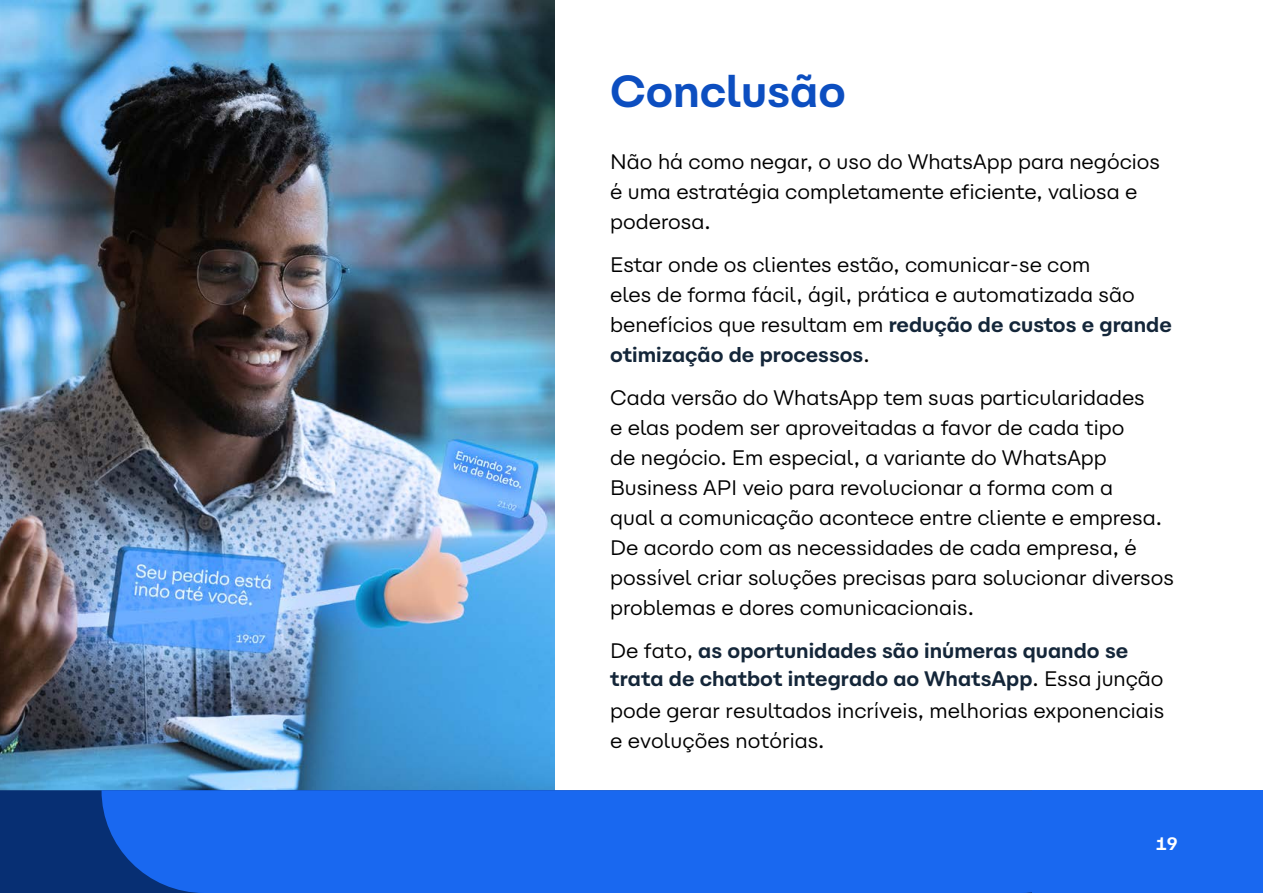
<style>
.page{position:relative;width:1263px;height:893px;background:#fff}
.page>*{position:absolute;margin:0;border:0;box-sizing:border-box;transform-origin:0 0}
.t1{font:700 45px "Carbona";color:#0c4ec0}
.t2{font:21px/30px "Carbona";color:#000}
.t3{font:700 21px/28.2px "Carbona";color:#142639}
.t4{font:700 18px "Carbona";color:#fff}
.s1{font-weight:700;color:#142639}
.s2{font-weight:400;color:#000}
</style>
<div class="page">
<img style="left:0;top:0;width:555px;height:790px">
<div style="left:0;top:790px;width:102px;height:103px;background:#072f73"></div>
<div style="left:102px;top:790px;width:930px;height:103px;background:#1968f0"></div>
<div style="left:1032px;top:790px;width:231px;height:103px;background:#1968f0"></div>
<h1 class="t1" style="left:610px;top:52px;width:237px">Conclusão</h1>
<p class="t2" style="left:610px;top:144px;width:551px">Não há como negar, o uso do WhatsApp para negócios é uma estratégia completamente eficiente, valiosa e poderosa.</p>
<p class="t2" style="left:610px;top:247px;width:563px">Estar onde os clientes estão, comunicar-se com<br>eles de forma fácil, ágil, prática e automatizada são benefícios que resultam em <span class="s1">redução de custos e grande otimização de processos</span>.</p>
<p class="t2" style="left:610px;top:380px;width:565px">Cada versão do WhatsApp tem suas particularidades<br>e elas podem ser aproveitadas a favor de cada tipo<br>de negócio. Em especial, a variante do WhatsApp Business API veio para revolucionar a forma com a<br>qual a comunicação acontece entre cliente e empresa.<br>De acordo com as necessidades de cada empresa, é possível criar soluções precisas para solucionar diversos problemas e dores comunicacionais.</p>
<p class="t3" style="left:610px;top:633px;width:555px"><span class="s2">De fato,</span> as oportunidades são inúmeras quando se trata de chatbot integrado ao WhatsApp<span class="s2">. Essa junção</span></p>
<p class="t2" style="left:610px;top:693px;width:556px">pode gerar resultados incríveis, melhorias exponenciais e evoluções notórias.</p>
<p class="t4" style="left:1155px;top:828px;width:24px">19</p>
</div>
